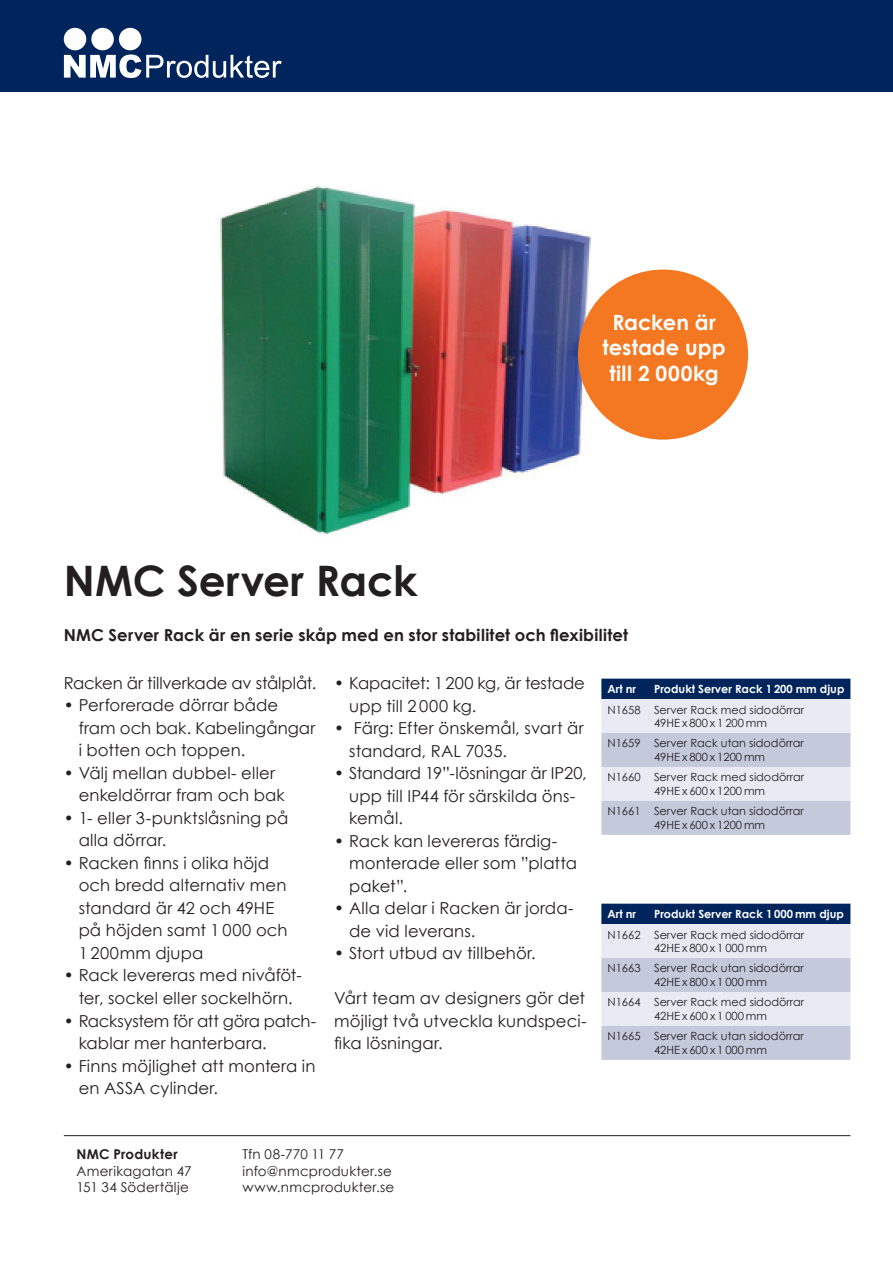
<style>
.page{position:relative;width:893px;height:1263px;background:#fff}
.page>*{position:absolute;margin:0;border:0;box-sizing:border-box;transform-origin:0 0}
.t1{font:700 42px "Century Gothic";letter-spacing:-.005em;color:#231f20}
.t2{font:700 21px/25.2px "Century Gothic";letter-spacing:.005em;color:#fff;text-align:center}
.t3{font:16.5px/22.5px "Century Gothic";letter-spacing:.005em;color:#231f20}
.t4{font:700 16.5px "Century Gothic";letter-spacing:.01em;color:#231f20}
.t5{font:13.5px/16.5px "Century Gothic";letter-spacing:.015em;color:#231f20}
.t6{font:700 13.5px "Century Gothic";letter-spacing:.015em;color:#231f20}
.t7{font:11.25px/13.5px "Century Gothic";color:#231f20}
.t8{font:700 11.25px "Century Gothic";color:#fff}
</style>
<div class="page">
<img style="left:220px;top:186px;width:382px;height:349px">
<div style="left:0;top:0;width:893px;height:91px;background:#00255d"></div>
<div style="left:64px;top:28px;width:22px;height:22px;background:#fff;border-radius:50%"></div>
<div style="left:91px;top:28px;width:23px;height:22px;background:#fff;border-radius:50%"></div>
<div style="left:119px;top:28px;width:22px;height:22px;background:#fff;border-radius:50%"></div>
<svg style="left:64px;top:54px;width:218px;height:24px"></svg>
<svg style="left:601px;top:679px;width:249px;height:156px;background:#bac3d5"></svg>
<div style="left:578px;top:270px;width:170px;height:170px;background:#f47721;border-radius:50%"></div>
<hr style="left:64px;top:1135px;width:786px;height:1px;background:#231f20">
<svg style="left:601px;top:904px;width:249px;height:156px;background:#bac3d5"></svg>
<p class="t2" style="left:603px;top:309px;width:125px">Racken är testade upp till 2 000kg</p>
<h1 class="t1" style="left:64px;top:555px;width:355px">NMC Server Rack</h1>
<p class="t4" style="left:64px;top:625px;width:566px">NMC Server Rack är en serie skåp med en stor stabilitet och flexibilitet</p>
<p class="t3" style="left:64px;top:671px;width:254px">Racken är tillverkade av stålplåt.</p>
<p class="t3" style="left:79px;top:694px;width:238px;text-indent:-15px">• Perforerade dörrar både fram och bak. Kabelingångar i botten och toppen.</p>
<p class="t3" style="left:79px;top:761px;width:208px;text-indent:-15px">• Välj mellan dubbel- eller enkeldörrar fram och bak</p>
<p class="t3" style="left:79px;top:806px;width:211px;text-indent:-15px">• 1- eller 3-punktslåsning på alla dörrar.</p>
<p class="t3" style="left:79px;top:851px;width:210px;text-indent:-15px">• Racken finns i olika höjd och bredd alternativ men standard är 42 och 49HE på höjden samt 1 000 och<br>1 200mm djupa</p>
<p class="t3" style="left:64px;top:964px;width:240px;text-align:center">• Rack levereras med nivåföt&shy;ter, sockel eller sockelhörn.</p>
<p class="t3" style="left:79px;top:1009px;width:239px;text-indent:-15px">• Racksystem för att göra patch&shy;kablar mer hanterbara.</p>
<p class="t3" style="left:79px;top:1054px;width:238px;text-indent:-15px">• Finns möjlighet att montera in en ASSA cylinder.</p>
<p class="t3" style="left:349px;top:671px;width:237px;text-indent:-15px">• Kapacitet: 1200 kg, är testade upp till 2 000 kg.</p>
<p class="t3" style="left:349px;top:716px;width:236px;text-indent:-15px">• Färg: Efter önskemål, svart är standard, RAL 7035.</p>
<p class="t3" style="left:349px;top:761px;width:239px;text-indent:-15px">• Standard 19”-lösningar är IP20, upp till IP44 för särskilda öns&shy;kemål.</p>
<p class="t3" style="left:349px;top:829px;width:229px;text-indent:-15px">• Rack kan levereras färdig&shy;monterade eller som ”platta paket”.</p>
<p class="t3" style="left:349px;top:897px;width:226px;text-indent:-15px">• Alla delar i Racken är jorda&shy;de vid leverans.</p>
<p class="t3" style="left:334px;top:942px;width:203px">• Stort utbud av tillbehör.</p>
<p class="t3" style="left:334px;top:987px;width:254px;text-align:justify">Vårt team av designers gör det möjligt två utveckla kundspeci&shy;fika lösningar.</p>
<p class="t8" style="left:607px;top:682px;width:30px">Art nr</p>
<p class="t8" style="left:654px;top:682px;width:192px">Produkt Server Rack 1 200 mm djup</p>
<p class="t7" style="left:654px;top:702px;width:152px;text-indent:-47px">N1658 Server Rack med sidodörrar<br>49HE x 800 x 1 200 mm</p>
<p class="t7" style="left:654px;top:736px;width:151px;text-indent:-47px">N1659 Server Rack utan sidodörrar<br>49HE x 800 x 1200 mm</p>
<p class="t7" style="left:654px;top:770px;width:152px;text-indent:-47px">N1660 Server Rack med sidodörrar<br>49HE x 600 x 1200 mm</p>
<p class="t7" style="left:654px;top:804px;width:151px;text-indent:-47px">N1661 Server Rack utan sidodörrar<br>49HE x 600 x 1200 mm</p>
<p class="t8" style="left:607px;top:907px;width:30px">Art nr</p>
<p class="t8" style="left:654px;top:907px;width:191px">Produkt Server Rack 1 000 mm djup</p>
<p class="t7" style="left:654px;top:927px;width:152px;text-indent:-47px">N1662 Server Rack med sidodörrar<br>42HE x 800 x 1 000 mm</p>
<p class="t7" style="left:654px;top:961px;width:151px;text-indent:-47px">N1663 Server Rack utan sidodörrar<br>42HE x 800 x 1 000 mm</p>
<p class="t7" style="left:654px;top:995px;width:152px;text-indent:-47px">N1664 Server Rack med sidodörrar<br>42HE x 600 x 1 000 mm</p>
<p class="t7" style="left:654px;top:1029px;width:151px;text-indent:-47px">N1665 Server Rack utan sidodörrar<br>42HE x 600 x 1 000 mm</p>
<p class="t6" style="left:77px;top:1145px;width:103px">NMC Produkter</p>
<p class="t5" style="left:77px;top:1162px;width:117px">Amerikagatan 47<br>151 34 Södertälje</p>
<p class="t5" style="left:242px;top:1146px;width:154px">Tfn 08-770 11 77 info@nmcprodukter.se www.nmcprodukter.se</p>
</div>
